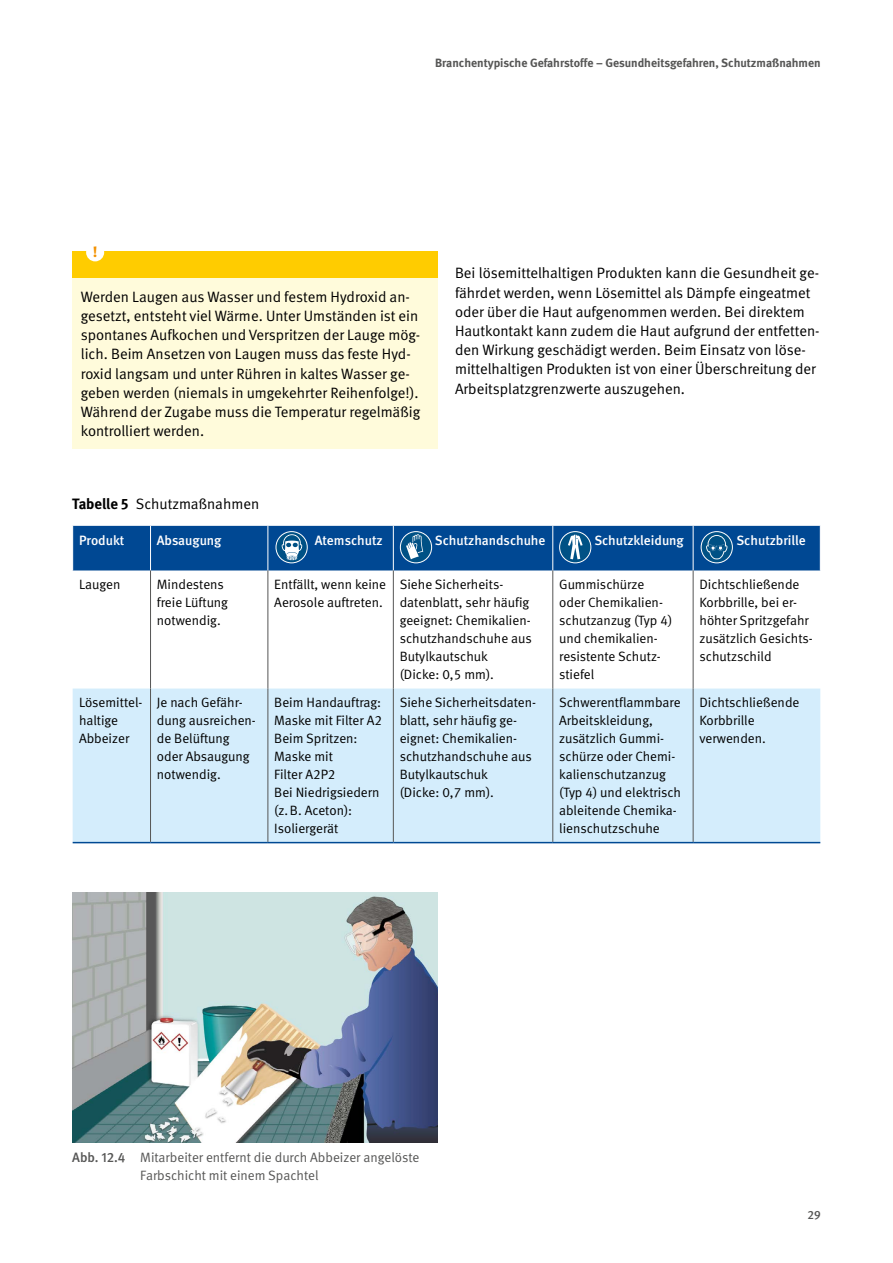
<style>
.page{position:relative;width:893px;height:1263px;background:#fff}
.page>*{position:absolute;margin:0;border:0;box-sizing:border-box;transform-origin:0 0}
.Fließtext_FT_Abstand_nach{font:15px/19.2px "DGUV Meta";color:#000}
.Fließtext_STG_FT_Hinweis_orange{font:15px/19.2px "DGUV Meta";color:#000}
.t1{font:700 15px "DGUV Meta Serif";color:#f39100}
.Tabellen_und_Graphen_TI{font:13.5px/18px "DGUV Meta";color:#000}
.t2{font:13.5px/18px "DGUV Meta";color:#565655}
.Tabellen_und_Graphen_TK{font:500 13.5px "DGUV Meta";color:#fff}
.t3{font:700 12px "DGUV Meta";color:#565655}
.t4{font:500 12px "DGUV Meta";color:#565655}
.s1{font-weight:700}
.s2{font-weight:500}
</style>
<div class="page">
<div style="left:72px;top:251px;width:366px;height:27px;background:#fc0"></div>
<div style="left:72px;top:278px;width:366px;height:170px;background:#fffbdb"></div>
<div style="left:86px;top:243px;width:18px;height:18px;background:#fff;border-radius:50%"></div>
<div style="left:73px;top:688px;width:747px;height:154px;background:#d4edfc"></div>
<hr style="left:267px;top:570px;width:1px;height:118px;background:#565655">
<hr style="left:393px;top:570px;width:1px;height:118px;background:#565655">
<hr style="left:552px;top:570px;width:1px;height:118px;background:#565655">
<hr style="left:267px;top:688px;width:1px;height:154px;background:#565655">
<hr style="left:393px;top:688px;width:1px;height:154px;background:#565655">
<hr style="left:552px;top:688px;width:1px;height:154px;background:#565655">
<hr style="left:150px;top:570px;width:1px;height:118px;background:#565655">
<hr style="left:150px;top:688px;width:1px;height:154px;background:#565655">
<hr style="left:693px;top:570px;width:1px;height:118px;background:#565655">
<hr style="left:693px;top:688px;width:1px;height:154px;background:#565655">
<hr style="left:73px;top:842px;width:78px;height:1px;background:#004993">
<hr style="left:151px;top:842px;width:117px;height:1px;background:#004993">
<hr style="left:268px;top:842px;width:125px;height:1px;background:#004993">
<hr style="left:393px;top:842px;width:160px;height:1px;background:#004993">
<hr style="left:553px;top:842px;width:140px;height:1px;background:#004993">
<hr style="left:693px;top:842px;width:127px;height:1px;background:#004993">
<img style="left:72px;top:893px;width:366px;height:249px">
<svg style="left:73px;top:526px;width:747px;height:44px;background:#094f96"></svg>
<div style="left:701px;top:531px;width:32px;height:32px;border:1px solid #fff;border-radius:50%"></div>
<p class="t3" style="left:435px;top:56px;width:387px">Branchentypische Gefahrstoffe – Gesundheitsgefahren, Schutzmaßnahmen</p>
<p class="t1" style="left:93px;top:242px;width:6px">!</p>
<p class="Fließtext_STG_FT_Hinweis_orange" style="left:81px;top:287px;width:341px">Werden Laugen aus Wasser und festem Hydroxid an&shy;gesetzt, entsteht viel Wärme. Unter Umständen ist ein spontanes Aufkochen und Verspritzen der Lauge mög&shy;lich. Beim Ansetzen von Laugen muss das feste Hyd&shy;roxid langsam und unter Rühren in kaltes Wasser ge&shy;geben werden (niemals in umgekehrter Reihenfolge!).<br>Während der Zugabe muss die Temperatur regelmäßig kontrolliert werden.</p>
<p class="Fließtext_FT_Abstand_nach" style="left:455px;top:264px;width:366px">Bei lösemittelhaltigen Produkten kann die Gesundheit ge&shy;fährdet werden, wenn Lösemittel als Dämpfe eingeatmet oder über die Haut aufgenommen werden. Bei direktem Hautkontakt kann zudem die Haut aufgrund der entfetten&shy;den Wirkung geschädigt werden. Beim Einsatz von löse&shy;mittelhaltigen Produkten ist von einer Überschreitung der Arbeitsplatzgrenzwerte auszugehen.</p>
<p class="Fließtext_FT_Abstand_nach" style="left:72px;top:494px;width:189px"><span class="s1">Tabelle 5</span> Schutzmaßnahmen</p>
<p class="Tabellen_und_Graphen_TK" style="left:79px;top:532px;width:47px">Produkt</p>
<p class="Tabellen_und_Graphen_TK" style="left:157px;top:532px;width:66px">Absaugung</p>
<p class="Tabellen_und_Graphen_TK" style="left:315px;top:532px;width:69px">Atemschutz</p>
<p class="Tabellen_und_Graphen_TK" style="left:435px;top:532px;width:112px">Schutzhandschuhe</p>
<p class="Tabellen_und_Graphen_TK" style="left:594px;top:532px;width:91px">Schutzkleidung</p>
<p class="Tabellen_und_Graphen_TK" style="left:736px;top:532px;width:71px">Schutzbrille</p>
<p class="Tabellen_und_Graphen_TI" style="left:79px;top:576px;width:43px">Laugen</p>
<p class="Tabellen_und_Graphen_TI" style="left:157px;top:576px;width:73px">Mindestens freie Lüftung notwendig.</p>
<p class="Tabellen_und_Graphen_TI" style="left:274px;top:576px;width:113px">Entfällt, wenn keine<br>Aerosole auftreten.</p>
<p class="Tabellen_und_Graphen_TI" style="left:400px;top:576px;width:134px">Siehe Sicherheits&shy;datenblatt, sehr häufig geeignet: Chemikalien&shy;schutzhandschuhe aus<br>Butylkautschuk</p>
<p class="Tabellen_und_Graphen_TI" style="left:400px;top:666px;width:96px">(Dicke: 0,5 mm).</p>
<p class="Tabellen_und_Graphen_TI" style="left:559px;top:576px;width:115px">Gummischürze oder Chemikalien&shy;schutzanzug (Typ 4) und chemikalien&shy;resistente Schutz&shy;stiefel</p>
<p class="Tabellen_und_Graphen_TI" style="left:699px;top:576px;width:115px">Dichtschließende<br>Korbbrille, bei er&shy;höhter Spritzgefahr zusätzlich Gesichts&shy;schutzschild</p>
<p class="Tabellen_und_Graphen_TI" style="left:79px;top:694px;width:64px">Lösemittel&shy;haltige<br>Abbeizer</p>
<p class="Tabellen_und_Graphen_TI" style="left:157px;top:694px;width:100px">Je nach Gefähr&shy;dung ausreichen&shy;de Belüftung oder Absaugung notwendig.</p>
<p class="Tabellen_und_Graphen_TI" style="left:274px;top:694px;width:108px">Beim Handauftrag:</p>
<p class="Tabellen_und_Graphen_TI" style="left:274px;top:712px;width:109px">Maske mit Filter A2</p>
<p class="Tabellen_und_Graphen_TI" style="left:274px;top:730px;width:85px">Beim Spritzen:</p>
<p class="Tabellen_und_Graphen_TI" style="left:274px;top:748px;width:63px">Maske mit<br>Filter A2P2</p>
<p class="Tabellen_und_Graphen_TI" style="left:274px;top:784px;width:107px">Bei Niedrigsiedern</p>
<p class="Tabellen_und_Graphen_TI" style="left:274px;top:802px;width:80px">(z.B. Aceton):</p>
<p class="Tabellen_und_Graphen_TI" style="left:274px;top:820px;width:66px">Isoliergerät</p>
<p class="Tabellen_und_Graphen_TI" style="left:400px;top:694px;width:138px">Siehe Sicherheitsdaten&shy;blatt, sehr häufig ge&shy;eignet: Chemikalien&shy;schutzhandschuhe aus<br>Butylkautschuk</p>
<p class="Tabellen_und_Graphen_TI" style="left:400px;top:784px;width:96px">(Dicke: 0,7 mm).</p>
<p class="Tabellen_und_Graphen_TI" style="left:559px;top:694px;width:123px">Schwerentflammbare<br>Arbeitskleidung,</p>
<p class="Tabellen_und_Graphen_TI" style="left:559px;top:730px;width:123px">zusätzlich Gummi&shy;schürze oder Chemi&shy;kalienschutzanzug (Typ 4) und elektrisch ableitende Chemika&shy;lienschutzschuhe</p>
<p class="Tabellen_und_Graphen_TI" style="left:699px;top:694px;width:101px">Dichtschließende<br>Korbbrille verwenden.</p>
<p class="t2" style="left:140px;top:1148px;width:281px;text-indent:-68px"><span class="s2">Abb. 12.4</span> Mitarbeiter entfernt die durch Abbeizer angelöste<br>Farbschicht mit einem Spachtel</p>
<p class="t4" style="left:807px;top:1208px;width:15px">29</p>
</div>
